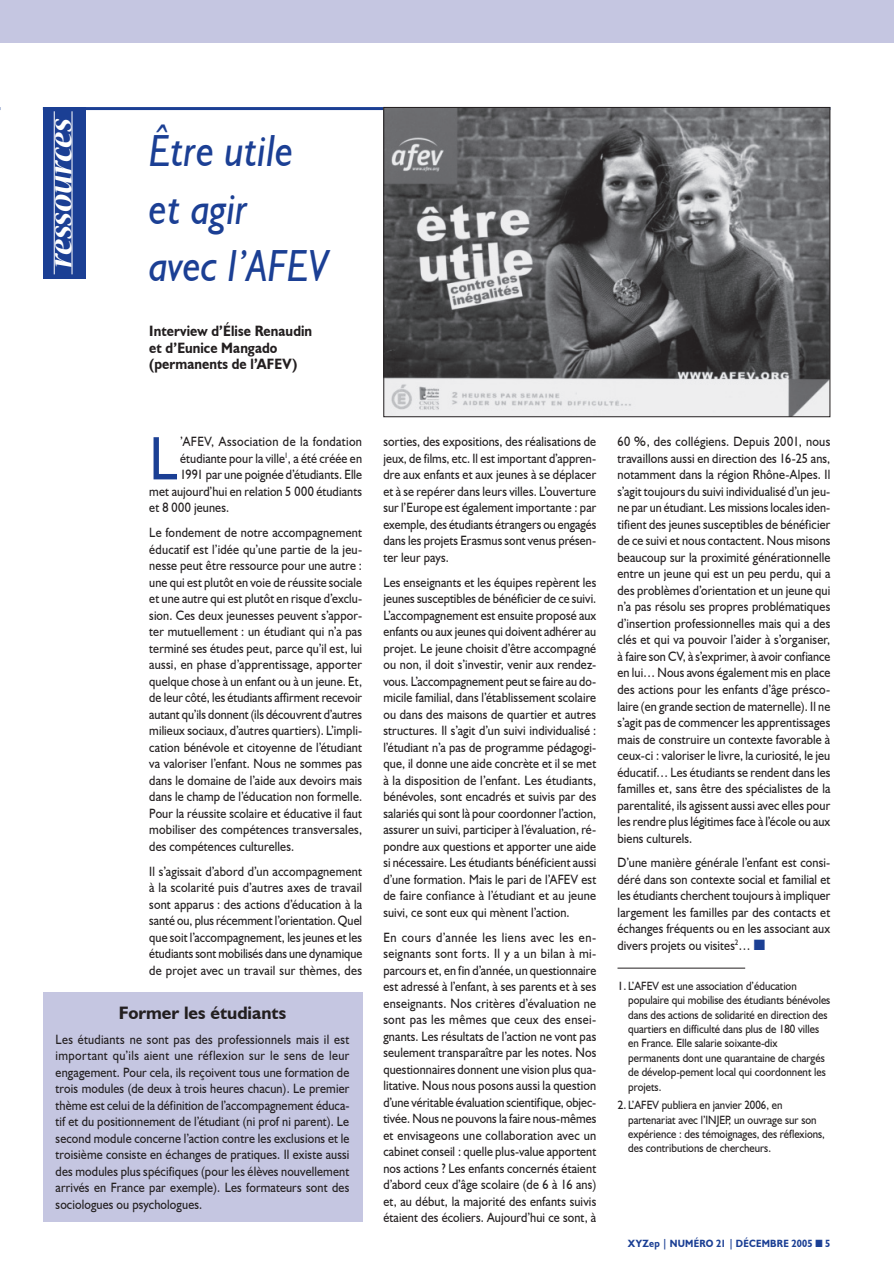
<style>
.page{position:relative;width:894px;height:1263px;background:#fff}
.page>*{position:absolute;margin:0;border:0;box-sizing:border-box;transform-origin:0 0}
.t1{font:61.8px "Humanist 521 BT";color:#1b3f94;scale:.9 1}
.t2{font:italic 45px/57.8px "Humanist 521 BT";color:#1b3f94;scale:.9 1}
.t3{font:italic 700 36px "Nueva Std";color:#fff}
.t4{font:700 18px "Humanist 521 BT";color:#231f20}
.t5{font:700 15px/16.5px "Humanist 521 BT";letter-spacing:.005em;color:#231f20;scale:.9 1}
.t6{font:13.5px/16.5px "Humanist 521 BT";letter-spacing:.01em;color:#231f20;text-align:justify;scale:.9 1}
.t7{font:13.5px/16.5px "Humanist 521 BT";letter-spacing:.01em;color:#231f20;text-align:justify;scale:.91 1}
.t8{font:13.5px "Humanist 521 BT";letter-spacing:.03em;color:#231f20;scale:.91 1}
.t9{font:12px/14.4px "Humanist 521 BT";color:#231f20}
.t10{font:700 10.5px "Humanist 521 BT";letter-spacing:.025em;color:#1b3f94;scale:.9 1}
.s1{color:#1b3f94}
</style>
<div class="page">
<div style="left:43px;top:107px;width:42px;height:172px;background:#1b3f94"></div>
<hr style="left:54px;top:111px;width:1px;height:163px;background:#fff">
<hr style="left:72px;top:111px;width:1px;height:163px;background:#fff">
<hr style="left:43px;top:107px;width:786px;height:3px;background:#1b3f94">
<div style="left:0;top:0;width:893px;height:43px;background:#c5c6e1"></div>
<hr style="left:617px;top:967px;width:127px;height:1px;background:#231f20">
<img style="left:385px;top:109px;width:442px;height:306px">
<div style="left:383px;top:107px;width:446px;height:310px;border:1px solid #231f20"></div>
<div style="left:43px;top:992px;width:319px;height:229px;background:#c5c6e1"></div>
<h3 class="t3" style="left:47px;top:268px;width:151px;rotate:-90deg">ressources</h3>
<h2 class="t2" style="left:149px;top:121px;width:201px">Être utile et agir<br>avec l’AFEV</h2>
<p class="t5" style="left:149px;top:322px;width:182px">Interview d’Élise Renaudin et d’Eunice Mangado (permanents de l’AFEV)</p>
<h1 class="t1" style="left:149px;top:420px;width:33px">L</h1>
<p class="t8" style="left:180px;top:433px;width:201px">’AFEV, Association de la fondation</p>
<p class="t6" style="left:180px;top:450px;width:203px">étudiante pour la ville<sup>1</sup>, a été créée en</p>
<p class="t6" style="left:180px;top:466px;width:203px">1991 par une poignée d’étudiants. Elle</p>
<p class="t6" style="left:149px;top:483px;width:238px">met aujourd’hui en relation 5 000 étudiants</p>
<p class="t6" style="left:149px;top:499px;width:90px">et 8 000 jeunes.</p>
<p class="t6" style="left:149px;top:524px;width:238px">Le fondement de notre accompagnement éducatif est l’idée qu’une partie de la jeu&shy;nesse peut être ressource pour une autre : une qui est plutôt en voie de réussite sociale et une autre qui est plutôt en risque d’exclu&shy;sion. Ces deux jeunesses peuvent s’appor&shy;ter mutuellement : un étudiant qui n’a pas terminé ses études peut, parce qu’il est, lui aussi, en phase d’apprentissage, apporter quelque chose à un enfant ou à un jeune. Et, de leur côté, les étudiants affirment recevoir autant qu’ils donnent (ils découvrent d’autres milieux sociaux, d’autres quartiers). L’impli&shy;cation bénévole et citoyenne de l’étudiant va valoriser l’enfant. Nous ne sommes pas dans le domaine de l’aide aux devoirs mais dans le champ de l’éducation non formelle.<br>Pour la réussite scolaire et éducative il faut mobiliser des compétences transversales, des compétences culturelles.</p>
<p class="t6" style="left:149px;top:862px;width:238px">Il s’agissait d’abord d’un accompagnement à la scolarité puis d’autres axes de travail sont apparus : des actions d’éducation à la santé ou, plus récemment l’orientation. Quel que soit l’accompagnement, les jeunes et les étudiants sont mobilisés dans une dynamique de projet avec un travail sur thèmes, des</p>
<h3 class="t4" style="left:119px;top:1001px;width:169px">Former les étudiants</h3>
<p class="t6" style="left:56px;top:1030px;width:328px">Les étudiants ne sont pas des professionnels mais il est important qu’ils aient une réflexion sur le sens de leur engagement. Pour cela, ils reçoivent tous une formation de trois modules (de deux à trois heures chacun). Le premier thème est celui de la définition de l’accompagnement éduca&shy;tif et du positionnement de l’étudiant (ni prof ni parent). Le second module concerne l’action contre les exclusions et le troisième consiste en échanges de pratiques. Il existe aussi des modules plus spécifiques (pour les élèves nouvellement arrivés en France par exemple). Les formateurs sont des sociologues ou psychologues.</p>
<p class="t6" style="left:383px;top:433px;width:238px">sorties, des expositions, des réalisations de jeux, de films, etc. Il est important d’appren&shy;dre aux enfants et aux jeunes à se déplacer et à se repérer dans leurs villes. L’ouverture sur l’Europe est également importante : par exemple, des étudiants étrangers ou engagés dans les projets Erasmus sont venus présen&shy;ter leur pays.</p>
<p class="t6" style="left:383px;top:573px;width:238px">Les enseignants et les équipes repèrent les jeunes susceptibles de bénéficier de ce suivi.<br>L’accompagnement est ensuite proposé aux enfants ou aux jeunes qui doivent adhérer au projet. Le jeune choisit d’être accompagné ou non, il doit s’investir, venir aux rendez&shy;vous. L’accompagnement peut se faire au do&shy;micile familial, dans l’établissement scolaire ou dans des maisons de quartier et autres structures. Il s’agit d’un suivi individualisé : l’étudiant n’a pas de programme pédagogi&shy;que, il donne une aide concrète et il se met à la disposition de l’enfant. Les étudiants, bénévoles, sont encadrés et suivis par des salariés qui sont là pour coordonner l’action, assurer un suivi, participer à l’évaluation, ré&shy;pondre aux questions et apporter une aide si nécessaire. Les étudiants bénéficient aussi d’une formation. Mais le pari de l’AFEV est de faire confiance à l’étudiant et au jeune suivi, ce sont eux qui mènent l’action.</p>
<p class="t7" style="left:383px;top:928px;width:235px">En cours d’année les liens avec les en&shy;seignants sont forts. Il y a un bilan à mi&shy;parcours et, en fin d’année, un questionnaire est adressé à l’enfant, à ses parents et à ses enseignants. Nos critères d’évaluation ne sont pas les mêmes que ceux des ensei&shy;gnants. Les résultats de l’action ne vont pas seulement transparaître par les notes. Nos questionnaires donnent une vision plus qua&shy;litative. Nous nous posons aussi la question d’une véritable évaluation scientifique, objec&shy;tivée. Nous ne pouvons la faire nous-mêmes et envisageons une collaboration avec un cabinet conseil : quelle plus-value apportent nos actions ? Les enfants concernés étaient d’abord ceux d’âge scolaire (de 6 à 16 ans) et, au début, la majorité des enfants suivis étaient des écoliers. Aujourd’hui ce sont, à</p>
<p class="t7" style="left:617px;top:433px;width:235px">60 %, des collégiens. Depuis 2001, nous travaillons aussi en direction des 16-25 ans, notamment dans la région Rhône-Alpes. Il s’agit toujours du suivi individualisé d’un jeu&shy;ne par un étudiant. Les missions locales iden&shy;tifient des jeunes susceptibles de bénéficier de ce suivi et nous contactent. Nous misons beaucoup sur la proximité générationnelle entre un jeune qui est un peu perdu, qui a des problèmes d’orientation et un jeune qui n’a pas résolu ses propres problématiques d’insertion professionnelles mais qui a des clés et qui va pouvoir l’aider à s’organiser, à faire son CV, à s’exprimer, à avoir confiance en lui… Nous avons également mis en place des actions pour les enfants d’âge présco&shy;laire (en grande section de maternelle). Il ne s’agit pas de commencer les apprentissages mais de construire un contexte favorable à ceux-ci : valoriser le livre, la curiosité, le jeu éducatif… Les étudiants se rendent dans les familles et, sans être des spécialistes de la parentalité, ils agissent aussi avec elles pour les rendre plus légitimes face à l’école ou aux biens culturels.</p>
<p class="t6" style="left:617px;top:854px;width:238px">D’une manière générale l’enfant est consi&shy;déré dans son contexte social et familial et les étudiants cherchent toujours à impliquer largement les familles par des contacts et échanges fréquents ou en les associant aux divers projets ou visites<sup>2</sup>… <span class="s1">■</span></p>
<p class="t9" style="left:627px;top:978px;width:203px;text-indent:-11px">1. L’AFEV est une association d’éducation populaire qui mobilise des étudiants bénévoles dans des actions de solidarité en direction des quartiers en difficulté dans plus de 180 villes en France. Elle salarie soixante-dix permanents dont une quarantaine de chargés de dévelop-pement local qui coordonnent les projets.</p>
<p class="t9" style="left:627px;top:1097px;width:198px;text-indent:-11px">2. L’AFEV publiera en janvier 2006, en partenariat avec l’INJEP, un ouvrage sur son expérience : des témoignages, des réflexions, des contributions de chercheurs.</p>
<p class="t10" style="left:627px;top:1236px;width:226px">XYZep | NUMÉRO 21 | DÉCEMBRE 2005 ■ 5</p>
</div>
